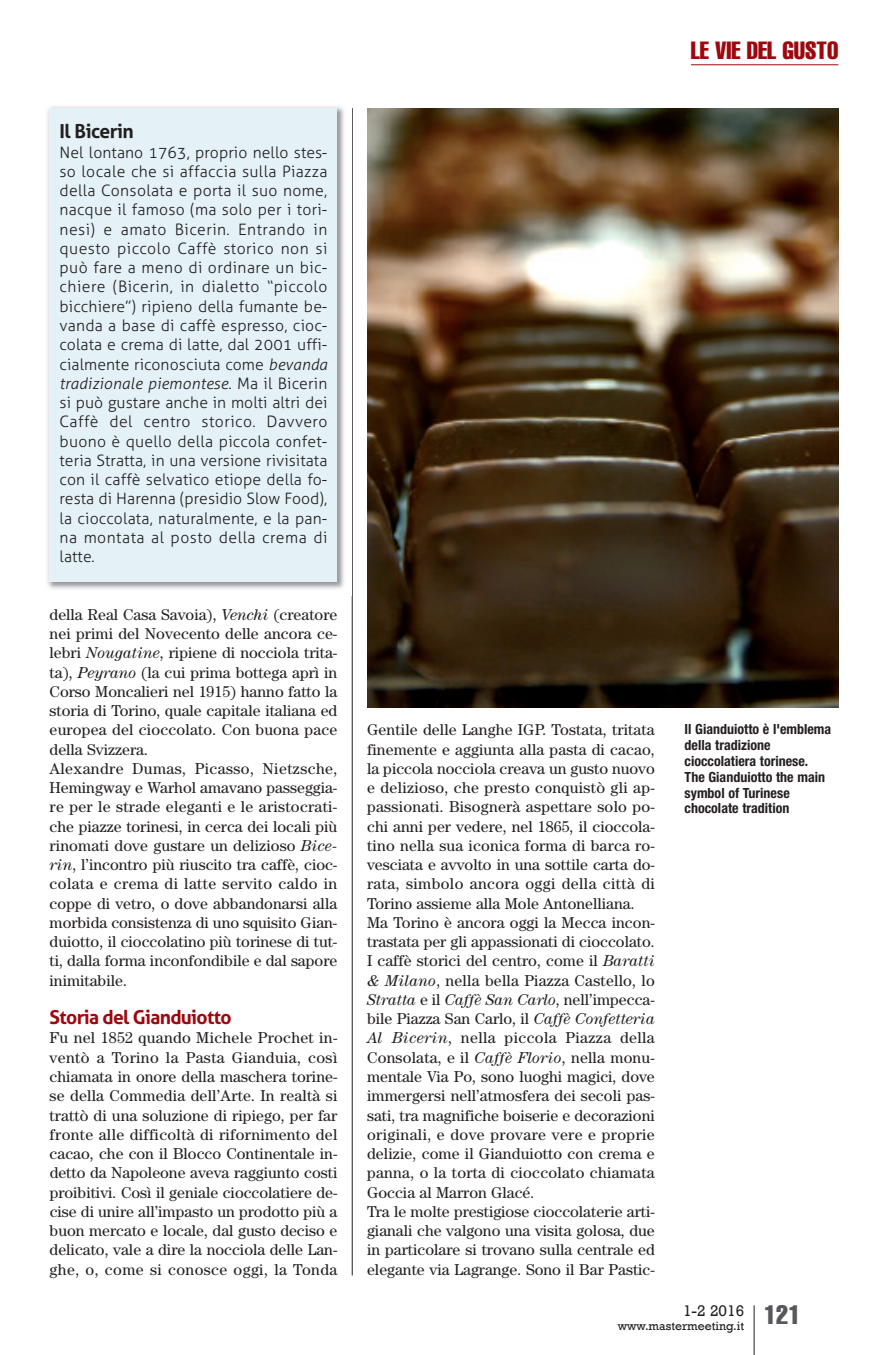
<style>
.page{position:relative;width:893px;height:1355px;background:#fff}
.page>*{position:absolute;margin:0;border:0;box-sizing:border-box;transform-origin:0 0}
.t1{font:extra-condensed 24.5px "Helvetica";color:#9d070d}
.t2{font:700 19.25px "Aller";letter-spacing:-.035em;color:#9d070d}
.t3{font:700 19.25px "Aller";letter-spacing:-.025em;color:#231f20}
.t4{font:15.75px/19.2px "Century";color:#231f20}
.t5{font:300 15.75px/19.2px "Aller";letter-spacing:.02em;color:#231f20;text-align:justify}
.t6{font:15.75px "Rockwell";color:#231f20}
.t7{font:700 condensed 14px/15.8px "Helvetica Neue";color:#231f20}
.t8{font:12.25px "Rockwell";color:#231f20}
.s1{font-style:italic}
</style>
<div class="page">
<hr style="left:754px;top:1305px;width:1px;height:49px;background:#231f20">
<hr style="left:691px;top:64px;width:147px;height:1px;background:#9d070d">
<hr style="left:352px;top:108px;width:1px;height:1167px;background:#231f20">
<img style="left:367px;top:108px;width:471px;height:599px">
<img style="left:47px;top:106px;width:297px;height:483px">
<div style="left:50px;top:108px;width:287px;height:474px;background:#e4f2f8"></div>
<p class="t3" style="left:60px;top:120px;width:76px">Il Bicerin</p>
<p class="t5" style="left:60px;top:143px;width:269px">Nel lontano 1763, proprio nello stes&shy;so locale che si affaccia sulla Piazza della Consolata e porta il suo nome, nacque il famoso (ma solo per i tori&shy;nesi) e amato Bicerin. Entrando in questo piccolo Caffè storico non si può fare a meno di ordinare un bic&shy;chiere (Bicerin, in dialetto “piccolo bicchiere”) ripieno della fumante be&shy;vanda a base di caffè espresso, cioc&shy;colata e crema di latte, dal 2001 uffi&shy;cialmente riconosciuta come <span class="s1">bevanda tradizionale piemontese</span>. Ma il Bicerin si può gustare anche in molti altri dei Caffè del centro storico. Davvero buono è quello della piccola confet&shy;teria Stratta, in una versione rivisitata con il caffè selvatico etiope della fo&shy;resta di Harenna (presidio Slow Food), la cioccolata, naturalmente, e la pan&shy;na montata al posto della crema di latte.</p>
<p class="t4" style="left:50px;top:606px;width:289px">della Real Casa Savoia), <span class="s1">Venchi</span> (creatore nei primi del Novecento delle ancora ce&shy;lebri <span class="s1">Nougatine</span>, ripiene di nocciola trita&shy;ta), <span class="s1">Peyrano</span> (la cui prima bottega aprì in Corso Moncalieri nel 1915) hanno fatto la storia di Torino, quale capitale italiana ed europea del cioccolato. Con buona pace della Svizzera.<br>Alexandre Dumas, Picasso, Nietzsche, Hemingway e Warhol amavano passeggia&shy;re per le strade eleganti e le aristocrati&shy;che piazze torinesi, in cerca dei locali più rinomati dove gustare un delizioso <span class="s1">Bice&shy;rin</span>, l’incontro più riuscito tra caffè, cioc&shy;colata e crema di latte servito caldo in coppe di vetro, o dove abbandonarsi alla morbida consistenza di uno squisito Gian&shy;duiotto, il cioccolatino più torinese di tut&shy;ti, dalla forma inconfondibile e dal sapore inimitabile.</p>
<p class="t2" style="left:50px;top:1006px;width:183px">Storia del Gianduiotto</p>
<p class="t4" style="left:50px;top:1029px;width:289px;text-align:justify">Fu nel 1852 quando Michele Prochet in&shy;ventò a Torino la Pasta Gianduia, così chiamata in onore della maschera torine&shy;se della Commedia dell’Arte. In realtà si trattò di una soluzione di ripiego, per far fronte alle difficoltà di rifornimento del cacao, che con il Blocco Continentale in&shy;detto da Napoleone aveva raggiunto costi proibitivi. Così il geniale cioccolatiere de&shy;cise di unire all’impasto un prodotto più a buon mercato e locale, dal gusto deciso e delicato, vale a dire la nocciola delle Lan&shy;ghe, o, come si conosce oggi, la Tonda</p>
<h1 class="t1" style="left:691px;top:42px;width:149px">LE VIE DEL GUSTO</h1>
<p class="t4" style="left:367px;top:721px;width:289px">Gentile delle Langhe IGP. Tostata, tritata finemente e aggiunta alla pasta di cacao, la piccola nocciola creava un gusto nuovo e delizioso, che presto conquistò gli ap&shy;passionati. Bisognerà aspettare solo po&shy;chi anni per vedere, nel 1865, il cioccola&shy;tino nella sua iconica forma di barca ro&shy;vesciata e avvolto in una sottile carta do&shy;rata, simbolo ancora oggi della città di Torino assieme alla Mole Antonelliana.<br>Ma Torino è ancora oggi la Mecca incon&shy;trastata per gli appassionati di cioccolato.<br>I caffè storici del centro, come il <span class="s1">Baratti &amp; Milano</span>, nella bella Piazza Castello, lo <span class="s1">Stratta</span> e il <span class="s1">Caffè San Carlo</span>, nell’impecca&shy;bile Piazza San Carlo, il <span class="s1">Caffè Confetteria Al Bicerin</span>, nella piccola Piazza della Consolata, e il <span class="s1">Caffè Florio</span>, nella monu&shy;mentale Via Po, sono luoghi magici, dove immergersi nell’atmosfera dei secoli pas&shy;sati, tra magnifiche boiserie e decorazioni originali, e dove provare vere e proprie delizie, come il Gianduiotto con crema e panna, o la torta di cioccolato chiamata Goccia al Marron Glacé.<br>Tra le molte prestigiose cioccolaterie arti&shy;gianali che valgono una visita golosa, due in particolare si trovano sulla centrale ed elegante via Lagrange. Sono il Bar Pastic-</p>
<p class="t7" style="left:685px;top:722px;width:148px">Il Gianduiotto è l'emblema della tradizione cioccolatiera torinese.<br>The Gianduiotto the main symbol of Turinese chocolate tradition</p>
<p class="t8" style="left:618px;top:1318px;width:184px">www.mastermeeting.it <sup>121</sup></p>
<p class="t6" style="left:683px;top:1300px;width:63px">1-2 2016</p>
</div>
